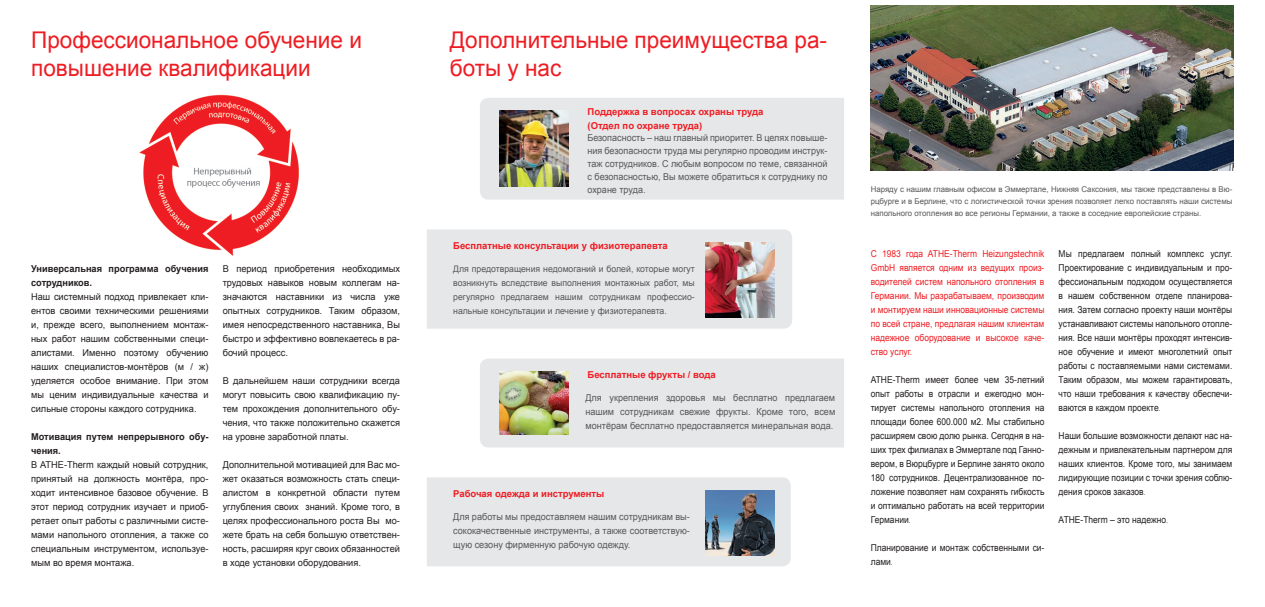
<style>
.page{position:relative;width:1265px;height:607px;background:#fff}
.page>*{position:absolute;margin:0;border:0;box-sizing:border-box;transform-origin:0 0}
.Titel{font:23px/28px "Arial";color:#ee1d23}
.Copytext-Erster{font:9.5px/14px "Arial";color:#231f20;text-align:justify}
.Copytext-Erster-2{font:9.5px/14px "Arial";color:#231f20;text-align:justify;scale:.89 1}
.t1{font:9.5px/14px "Arial";color:#57585a;text-align:justify;scale:.96 1}
.t2{font:9.5px/14px "Arial";color:#ee1d23;text-align:justify;scale:.89 1}
.t3{font:9.5px/13px "Arial";color:#57585a;text-align:justify;scale:.95 1}
.Zwischentitel{font:700 9.5px "Arial";color:#ee1d23}
.Zwischentitel-2{font:700 9.5px/14px "Arial";color:#231f20}
.t4{font:9px/14px "Arial";color:#57585a;text-align:justify}
.t5{font:8px/12px "Arial";color:#57585a;text-align:justify}
.s1{font-family:"Klavika";font-weight:300}
</style>
<div class="page">
<div style="left:480px;top:98px;width:364px;height:101px;background:#e6e7e9"></div>
<img style="left:499px;top:111px;width:69px;height:76px">
<div style="left:480px;top:358px;width:364px;height:89px;background:#e6e7e9"></div>
<img style="left:499px;top:371px;width:69px;height:63px">
<div style="left:427px;top:477px;width:363px;height:89px;background:#e6e7e9"></div>
<img style="left:705px;top:490px;width:69px;height:65px">
<div style="left:427px;top:229px;width:365px;height:99px;background:#e6e7e9"></div>
<img style="left:705px;top:242px;width:69px;height:75px">
<img style="left:870px;top:6px;width:363px;height:164px">
<img style="left:139px;top:94px;width:159px;height:162px">
<p class="Titel" style="left:31px;top:26px;width:332px">Профессиональное обучение и повышение квалификации</p>
<p class="Zwischentitel-2" style="left:31px;top:262px;width:179px">Универсальная программа обучения сотрудников.</p>
<p class="Copytext-Erster" style="left:31px;top:290px;width:179px">Наш системный подход привлекает кли&shy;ентов своими техническими решениями и, прежде всего, выполнением монтаж&shy;ных работ нашим собственными специ&shy;алистами. Именно поэтому обучению наших специалистов-монтёров (м / ж) уделяется особое внимание. При этом мы ценим индивидуальные качества и сильные стороны каждого сотрудника.</p>
<p class="Zwischentitel-2" style="left:31px;top:430px;width:179px">Мотивация путем непрерывного обу&shy;чения.</p>
<p class="Copytext-Erster" style="left:31px;top:458px;width:179px">В ATHE-Therm каждый новый сотрудник, принятый на должность монтёра, про&shy;ходит интенсивное базовое обучение. В этот период сотрудник изучает и приоб&shy;ретает опыт работы с различными систе&shy;мами напольного отопления, а также со специальным инструментом, используе&shy;мым во время монтажа.</p>
<p class="Copytext-Erster" style="left:223px;top:262px;width:179px">В период приобретения необходимых трудовых навыков новым коллегам на&shy;значаются наставники из числа уже опытных сотрудников. Таким образом, имея непосредственного наставника, Вы быстро и эффективно вовлекаетесь в ра&shy;бочий процесс.</p>
<p class="Copytext-Erster" style="left:223px;top:374px;width:179px">В дальнейшем наши сотрудники всегда могут повысить свою квалификацию пу&shy;тем прохождения дополнительного обу&shy;чения, что также положительно скажется на уровне заработной платы.</p>
<p class="Copytext-Erster" style="left:223px;top:458px;width:179px">Дополнительной мотивацией для Вас мо&shy;жет оказаться возможность стать специ&shy;алистом в конкретной области путем углубления своих знаний. Кроме того, в целях профессионального роста Вы мо&shy;жете брать на себя большую ответствен&shy;ность, расширяя круг своих обязанностей в ходе установки оборудования.</p>
<p class="Titel" style="left:450px;top:26px;width:379px">Дополнительные преимущества ра&shy;боты у нас</p>
<p class="Zwischentitel" style="left:587px;top:105px;width:177px">Поддержка в вопросах охраны труда</p>
<p class="Zwischentitel" style="left:587px;top:119px;width:116px">(Отдел по охране труда)</p>
<p class="t3" style="left:587px;top:131px;width:254px">Безопасность – наш главный приоритет. В целях повыше&shy;ния безопасности труда мы регулярно проводим инструк&shy;таж сотрудников. С любым вопросом по теме, связанной с безопасностью, Вы можете обратиться к сотруднику по охране труда.</p>
<p class="Zwischentitel" style="left:453px;top:239px;width:216px">Бесплатные консультации у физиотерапевта</p>
<p class="t4" style="left:453px;top:262px;width:243px">Для предотвращения недомоганий и болей, которые могут возникнуть вследствие выполнения монтажных работ, мы регулярно предлагаем нашим сотрудникам профессио&shy;нальные консультации и лечение у физиотерапевта.</p>
<p class="Zwischentitel" style="left:587px;top:368px;width:130px">Бесплатные фрукты / вода</p>
<p class="t1" style="left:585px;top:391px;width:262px">Для укрепления здоровья мы бесплатно предлагаем нашим сотрудникам свежие фрукты. Кроме того, всем монтёрам бесплатно предоставляется минеральная вода.</p>
<p class="Zwischentitel" style="left:453px;top:487px;width:153px">Рабочая одежда и инструменты</p>
<p class="t1" style="left:453px;top:510px;width:248px">Для работы мы предоставляем нашим сотрудникам вы&shy;сококачественные инструменты, а также соответствую&shy;щую сезону фирменную рабочую одежду.</p>
<p class="t5" style="left:870px;top:183px;width:363px">Наряду с нашим главным офисом в Эммертале, Нижняя Саксония, мы также представлены в Вю&shy;рцбурге и в Берлине, что с логистической точки зрения позволяет легко поставлять наши системы напольного отопления во все регионы Германии, а также в соседние европейские страны.</p>
<p class="t2" style="left:870px;top:247px;width:197px">С 1983 года ATHE-Therm Heizungstechnik GmbH является одним из ведущих произ&shy;водителей систем напольного отопления в Германии. Мы разрабатываем, производим и монтируем наши инновационные системы по всей стране, предлагая нашим клиентам надежное оборудование и высокое каче&shy;ство услуг.</p>
<p class="Copytext-Erster-2" style="left:870px;top:373px;width:197px">ATHE-Therm имеет более чем 35-летний опыт работы в отрасли и ежегодно мон&shy;тирует системы напольного отопления на площади более 600.000 м2. Мы стабильно расширяем свою долю рынка. Сегодня в на&shy;ших трех филиалах в Эммертале под Ганно&shy;вером, в Вюрцбурге и Берлине занято около 180 сотрудников. Децентрализованное по&shy;ложение позволяет нам сохранять гибкость и оптимально работать на всей территории Германии<span class="s1">.</span></p>
<p class="Copytext-Erster-2" style="left:870px;top:541px;width:197px">Планирование и монтаж собственными си&shy;лами<span class="s1">.</span></p>
<p class="Copytext-Erster-2" style="left:1058px;top:247px;width:197px">Мы предлагаем полный комплекс услуг.<br>Проектирование с индивидуальным и про&shy;фессиональным подходом осуществляется в нашем собственном отделе планирова&shy;ния. Затем согласно проекту наши монтёры устанавливают системы напольного отопле&shy;ния. Все наши монтёры проходят интенсив&shy;ное обучение и имеют многолетний опыт работы с поставляемыми нами системами.<br>Таким образом, мы можем гарантировать, что наши требования к качеству обеспечи&shy;ваются в каждом проекте<span class="s1">.</span></p>
<p class="Copytext-Erster-2" style="left:1058px;top:429px;width:197px">Наши большие возможности делают нас на&shy;дежным и привлекательным партнером для наших клиентов. Кроме того, мы занимаем лидирующие позиции с точки зрения соблю&shy;дения сроков заказов<span class="s1">.</span></p>
<p class="Copytext-Erster-2" style="left:1058px;top:513px;width:125px">ATHE-Therm – это надежно<span class="s1">.</span></p>
</div>
